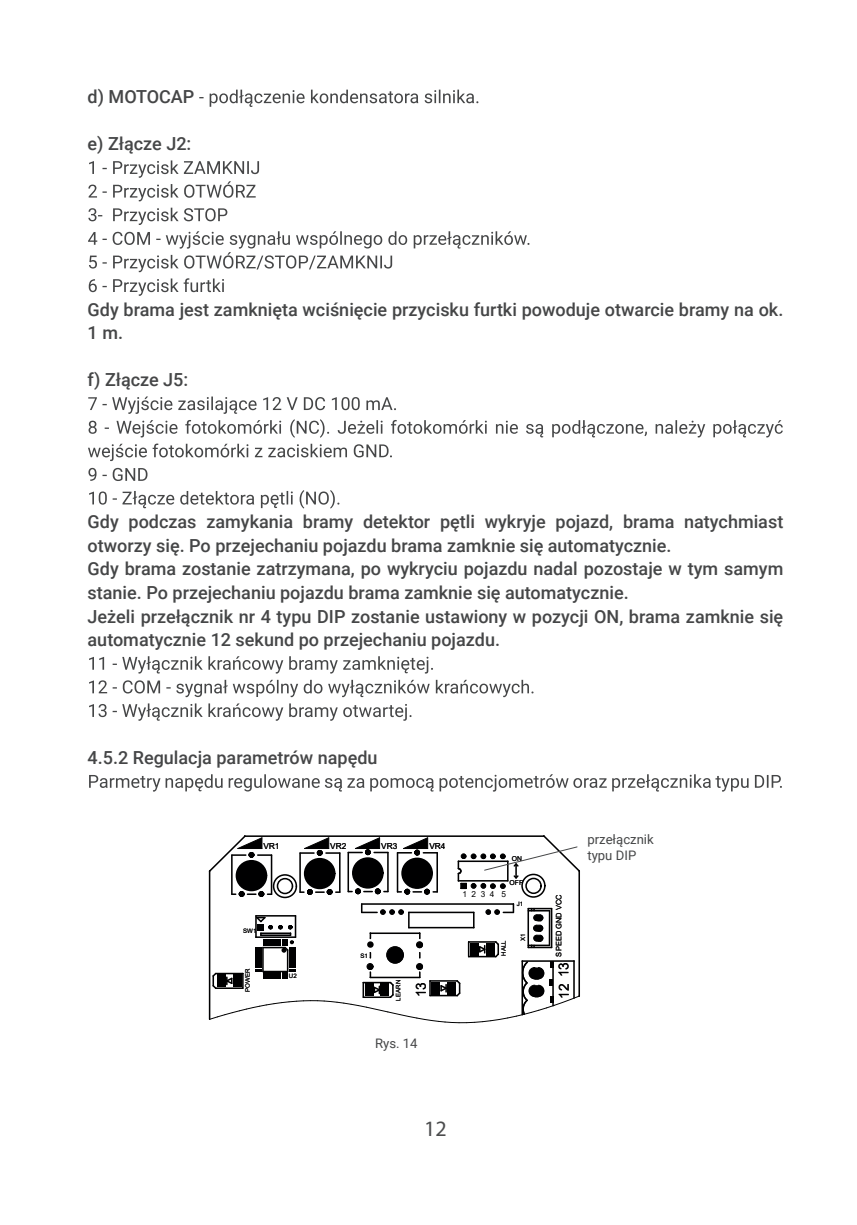
<style>
.page{position:relative;width:857px;height:1225px;background:#fff}
.page>*{position:absolute;margin:0;border:0;box-sizing:border-box;transform-origin:0 0}
.t1{font:22px "Myriad Pro";color:#4b4c4d}
.t2{font:500 18px/23.6px "Roboto";color:#454647}
.t3{font:13.6px "Arial";color:#000001}
.t4{font:13.2px/15.8px "Roboto";color:#454647}
.t5{font:8.2px "Arial";color:#000001}
.t6{font:7.6px "Arial";letter-spacing:.005em;color:#000001}
.t7{font:6.8px "Arial";color:#000001}
.t8{font:6.2px "Arial";letter-spacing:.005em;color:#000001}
</style>
<div class="page">
<svg style="left:199px;top:90px;width:279px;height:17px"></svg>
<svg style="left:88px;top:160px;width:171px;height:41px"></svg>
<svg style="left:88px;top:208px;width:139px;height:17px"></svg>
<svg style="left:88px;top:231px;width:441px;height:41px"></svg>
<svg style="left:89px;top:278px;width:135px;height:18px"></svg>
<svg style="left:88px;top:396px;width:694px;height:65px"></svg>
<svg style="left:88px;top:468px;width:59px;height:13px"></svg>
<svg style="left:89px;top:490px;width:250px;height:18px"></svg>
<svg style="left:89px;top:656px;width:344px;height:17px"></svg>
<svg style="left:89px;top:680px;width:444px;height:17px"></svg>
<svg style="left:89px;top:703px;width:322px;height:18px"></svg>
<svg style="left:89px;top:774px;width:692px;height:17px"></svg>
<div style="left:521px;top:873px;width:24px;height:24px;border:2px solid #000001;border-radius:50%"></div>
<div style="left:273px;top:874px;width:24px;height:24px;border:2px solid #000001;border-radius:50%"></div>
<div style="left:525px;top:877px;width:16px;height:17px;border:2px solid #000001;border-radius:50%"></div>
<div style="left:276px;top:878px;width:17px;height:16px;border:2px solid #000001;border-radius:50%"></div>
<hr style="left:436px;top:852px;width:2px;height:40px;background:#000001">
<hr style="left:396px;top:852px;width:2px;height:40px;background:#000001">
<div style="left:401px;top:857px;width:32px;height:32px;background:#000001;border:2px solid #000001;border-radius:50%"></div>
<hr style="left:231px;top:855px;width:1px;height:39px;background:#000001">
<hr style="left:270px;top:855px;width:2px;height:39px;background:#000001">
<div style="left:235px;top:860px;width:32px;height:31px;background:#000001;border:2px solid #000001;border-radius:50%"></div>
<hr style="left:387px;top:852px;width:1px;height:39px;background:#000001">
<hr style="left:347px;top:852px;width:2px;height:39px;background:#000001">
<div style="left:352px;top:857px;width:31px;height:31px;background:#000001;border:2px solid #000001;border-radius:50%"></div>
<hr style="left:339px;top:853px;width:1px;height:39px;background:#000001">
<hr style="left:299px;top:853px;width:2px;height:39px;background:#000001">
<div style="left:304px;top:858px;width:31px;height:31px;background:#000001;border:2px solid #000001;border-radius:50%"></div>
<hr style="left:209px;top:871px;width:1px;height:148px;background:#000001">
<hr style="left:245px;top:835px;width:298px;height:2px;background:#000001">
<hr style="left:578px;top:871px;width:1px;height:125px;background:#000001">
<svg style="left:232px;top:891px;width:39px;height:6px"></svg>
<svg style="left:300px;top:889px;width:39px;height:5px"></svg>
<svg style="left:397px;top:888px;width:40px;height:6px"></svg>
<svg style="left:348px;top:888px;width:40px;height:6px"></svg>
<svg style="left:209px;top:903px;width:370px;height:120px"></svg>
<svg style="left:208px;top:835px;width:229px;height:44px"></svg>
<svg style="left:457px;top:835px;width:123px;height:54px"></svg>
<p class="t2" style="left:87px;top:84px;width:108px">d) MOTOCAP</p>
<p class="t2" style="left:87px;top:131px;width:105px">e) Złącze J2:</p>
<p class="t2" style="left:87px;top:297px;width:697px">Gdy brama jest zamknięta wciśnięcie przycisku furtki powoduje otwarcie bramy na ok.<br>1 m.</p>
<p class="t2" style="left:88px;top:367px;width:102px">f) Złącze J5:</p>
<p class="t2" style="left:87px;top:509px;width:697px">Gdy podczas zamykania bramy detektor pętli wykryje pojazd, brama natychmiast otworzy się. Po przejechaniu pojazdu brama zamknie się automatycznie.<br>Gdy brama zostanie zatrzymana, po wykryciu pojazdu nadal pozostaje w tym samym stanie. Po przejechaniu pojazdu brama zamknie się automatycznie.<br>Jeżeli przełącznik nr 4 typu DIP zostanie ustawiony w pozycji ON, brama zamknie się automatycznie 12 sekund po przejechaniu pojazdu.</p>
<p class="t2" style="left:87px;top:745px;width:291px">4.5.2 Regulacja parametrów napędu</p>
<p class="t5" style="left:263px;top:840px;width:18px">VR1</p>
<p class="t5" style="left:330px;top:840px;width:18px">VR2</p>
<p class="t5" style="left:381px;top:840px;width:18px">VR3</p>
<p class="t5" style="left:429px;top:840px;width:18px">VR4</p>
<p class="t8" style="left:243px;top:926px;width:15px">SW1</p>
<p class="t8" style="left:243px;top:991px;width:25px;rotate:-90deg">POWER</p>
<p class="t8" style="left:289px;top:971px;width:9px">U2</p>
<p class="t8" style="left:360px;top:951px;width:9px">S1</p>
<p class="t8" style="left:394px;top:1000px;width:22px;rotate:-90deg">LEARN</p>
<p class="t3" style="left:411px;top:997px;width:17px;rotate:-90deg">13</p>
<p class="t4" style="left:375px;top:1035px;width:44px">Rys. 14</p>
<p class="t7" style="left:511px;top:854px;width:12px">ON</p>
<p class="t7" style="left:509px;top:878px;width:15px">OFF</p>
<p class="t5" style="left:462px;top:889px;width:45px">1234 5</p>
<p class="t8" style="left:516px;top:899px;width:8px">J1</p>
<p class="t8" style="left:499px;top:956px;width:17px;rotate:-90deg">HALL</p>
<p class="t8" style="left:518px;top:941px;width:9px;rotate:-90deg">X1</p>
<p class="t1" style="left:424px;top:1114px;width:24px">12</p>
<p class="t6" style="left:553px;top:956px;width:64px;rotate:-90deg">SPEED GND VCC</p>
<p class="t3" style="left:554px;top:998px;width:38px;rotate:-90deg">12 13</p>
<p class="t4" style="left:587px;top:831px;width:68px">przełącznik typu DIP</p>
</div>
